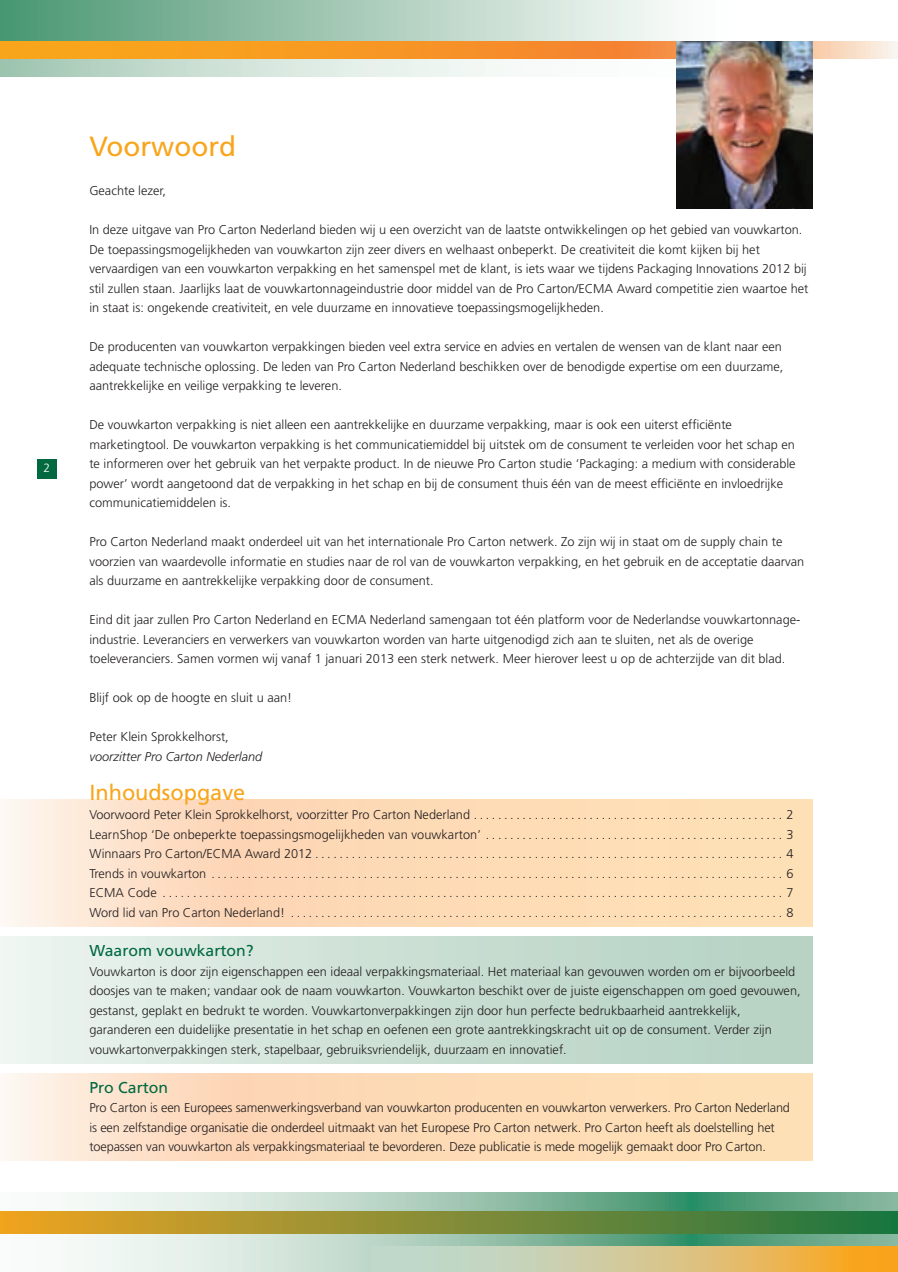
<style>
.page{position:relative;width:898px;height:1272px;background:#fff}
.page>*{position:absolute;margin:0;border:0;box-sizing:border-box;transform-origin:0 0}
.t1{font:27.75px "Frutiger LT Std";color:#f9a51b}
.t2{font:21.75px "Frutiger LT Std";color:#f9a51b}
.t3{font:15.75px "Frutiger LT Std";color:#00693f}
.t4{font:300 12.75px/19.5px "Frutiger LT Std";color:#231f20}
.t5{font:italic 300 12.75px "Frutiger LT Std";color:#231f20}
.t6{font:300 12px "Frutiger LT Std";color:#fff}
</style>
<div class="page">
<svg style="left:0;top:1192px;width:689px;height:79px"></svg>
<div style="left:689px;top:1192px;width:208px;height:79px;background:linear-gradient(to right,#2f8e66,#8eb9a1)"></div>
<div style="left:0;top:1211px;width:897px;height:22px;background:linear-gradient(to right,#eda425,#1c7544)"></div>
<svg style="left:0;top:58px;width:897px;height:18px"></svg>
<div style="left:0;top:0;width:738px;height:46px;background:linear-gradient(to right,#4b9672,#fff)"></div>
<svg style="left:371px;top:1246px;width:526px;height:25px"></svg>
<svg style="left:3px;top:800px;width:809px;height:126px"></svg>
<svg style="left:3px;top:1073px;width:809px;height:87px"></svg>
<div style="left:0;top:936px;width:812px;height:127px;background:linear-gradient(to right,#ebf3ee,#b2d0bf)"></div>
<div style="left:37px;top:459px;width:20px;height:20px;background:#00693f"></div>
<svg style="left:0;top:41px;width:897px;height:17px"></svg>
<img style="left:676px;top:41px;width:136px;height:167px">
<p class="t6" style="left:43px;top:461px;width:8px">2</p>
<h1 class="t1" style="left:89px;top:130px;width:148px">Voorwoord</h1>
<p class="t4" style="left:89px;top:181px;width:78px">Geachte lezer,</p>
<p class="t4" style="left:89px;top:220px;width:720px">In deze uitgave van Pro Carton Nederland bieden wij u een overzicht van de laatste ontwikkelingen op het gebied van vouwkarton.<br>De toepassingsmogelijkheden van vouwkarton zijn zeer divers en welhaast onbeperkt. De creativiteit die komt kijken bij het vervaardigen van een vouwkarton verpakking en het samenspel met de klant, is iets waar we tijdens Packaging Innovations 2012 bij stil zullen staan. Jaarlijks laat de vouwkartonnageindustrie door middel van de Pro Carton/ECMA Award competitie zien waartoe het in staat is: ongekende creativiteit, en vele duurzame en innovatieve toepassingsmogelijkheden.</p>
<p class="t4" style="left:89px;top:337px;width:695px;text-align:justify">De producenten van vouwkarton verpakkingen bieden veel extra service en advies en vertalen de wensen van de klant naar een adequate technische oplossing. De leden van Pro Carton Nederland beschikken over de benodigde expertise om een duurzame, aantrekkelijke en veilige verpakking te leveren.</p>
<p class="t4" style="left:89px;top:415px;width:707px">De vouwkarton verpakking is niet alleen een aantrekkelijke en duurzame verpakking, maar is ook een uiterst efficiënte marketingtool. De vouwkarton verpakking is het communicatiemiddel bij uitstek om de consument te verleiden voor het schap en te informeren over het gebruik van het verpakte product. In de nieuwe Pro Carton studie ‘Packaging: a medium with considerable power’ wordt aangetoond dat de verpakking in het schap en bij de consument thuis één van de meest efficiënte en invloedrijke communicatiemiddelen is.</p>
<p class="t4" style="left:89px;top:532px;width:716px">Pro Carton Nederland maakt onderdeel uit van het internationale Pro Carton netwerk. Zo zijn wij in staat om de supply chain te voorzien van waardevolle informatie en studies naar de rol van de vouwkarton verpakking, en het gebruik en de acceptatie daarvan als duurzame en aantrekkelijke verpakking door de consument.</p>
<p class="t4" style="left:89px;top:610px;width:712px">Eind dit jaar zullen Pro Carton Nederland en ECMA Nederland samengaan tot één platform voor de Nederlandse vouw kartonnage&shy;industrie. Leveranciers en verwerkers van vouwkarton worden van harte uitgenodigd zich aan te sluiten, net als de overige toeleveranciers. Samen vormen wij vanaf 1 januari 2013 een sterk netwerk. Meer hierover leest u op de achterzijde van dit blad.</p>
<p class="t4" style="left:89px;top:688px;width:204px">Blijf ook op de hoogte en sluit u aan!</p>
<p class="t4" style="left:89px;top:727px;width:141px">Peter Klein Sprokkelhorst,</p>
<p class="t5" style="left:89px;top:749px;width:174px">voorzitter Pro Carton Nederland</p>
<h2 class="t2" style="left:89px;top:779px;width:157px">Inhoudsopgave</h2>
<p class="t4" style="left:89px;top:805px;width:705px;text-align:justify">Voorwoord Peter Klein Sprokkelhorst, voorzitter Pro Carton Nederland . . . . . . . . . . . . . . . . . . . . . . . . . . . . . . . . . . . . . . . . . . . . . . . . . . . 2<br>LearnShop ‘De onbeperkte toepassingsmogelijkheden van vouwkarton’ . . . . . . . . . . . . . . . . . . . . . . . . . . . . . . . . . . . . . . . . . . . . . . . . . 3<br>Winnaars Pro Carton/ECMA Award 2012 ............................................................................. 4<br>Trends in vouwkarton .............................................................................................. 6<br>ECMA Code ...................................................................................................... 7<br>Word lid van Pro Carton Nederland! ................................................................................. 8</p>
<p class="t3" style="left:89px;top:941px;width:166px">Waarom vouwkarton?</p>
<p class="t4" style="left:89px;top:961px;width:712px">Vouwkarton is door zijn eigenschappen een ideaal verpakkingsmateriaal. Het materiaal kan gevouwen worden om er bijvoorbeeld doosjes van te maken; vandaar ook de naam vouwkarton. Vouwkarton beschikt over de juiste eigenschappen om goed gevouwen, gestanst, geplakt en bedrukt te worden. Vouwkartonverpakkingen zijn door hun perfecte bedrukbaarheid aantrekkelijk, garanderen een duidelijke presentatie in het schap en oefenen een grote aantrekkingskracht uit op de consument. Verder zijn vouwkartonverpakkingen sterk, stapelbaar, gebruiksvriendelijk, duurzaam en innovatief.</p>
<p class="t3" style="left:89px;top:1077px;width:80px">Pro Carton</p>
<p class="t4" style="left:89px;top:1098px;width:702px">Pro Carton is een Europees samenwerkingsverband van vouwkarton producenten en vouwkarton verwerkers. Pro Carton Nederland is een zelfstandige organisatie die onderdeel uitmaakt van het Europese Pro Carton netwerk. Pro Carton heeft als doelstelling het toepassen van vouwkarton als verpakkingsmateriaal te bevorderen. Deze publicatie is mede mogelijk gemaakt door Pro Carton.</p>
</div>
